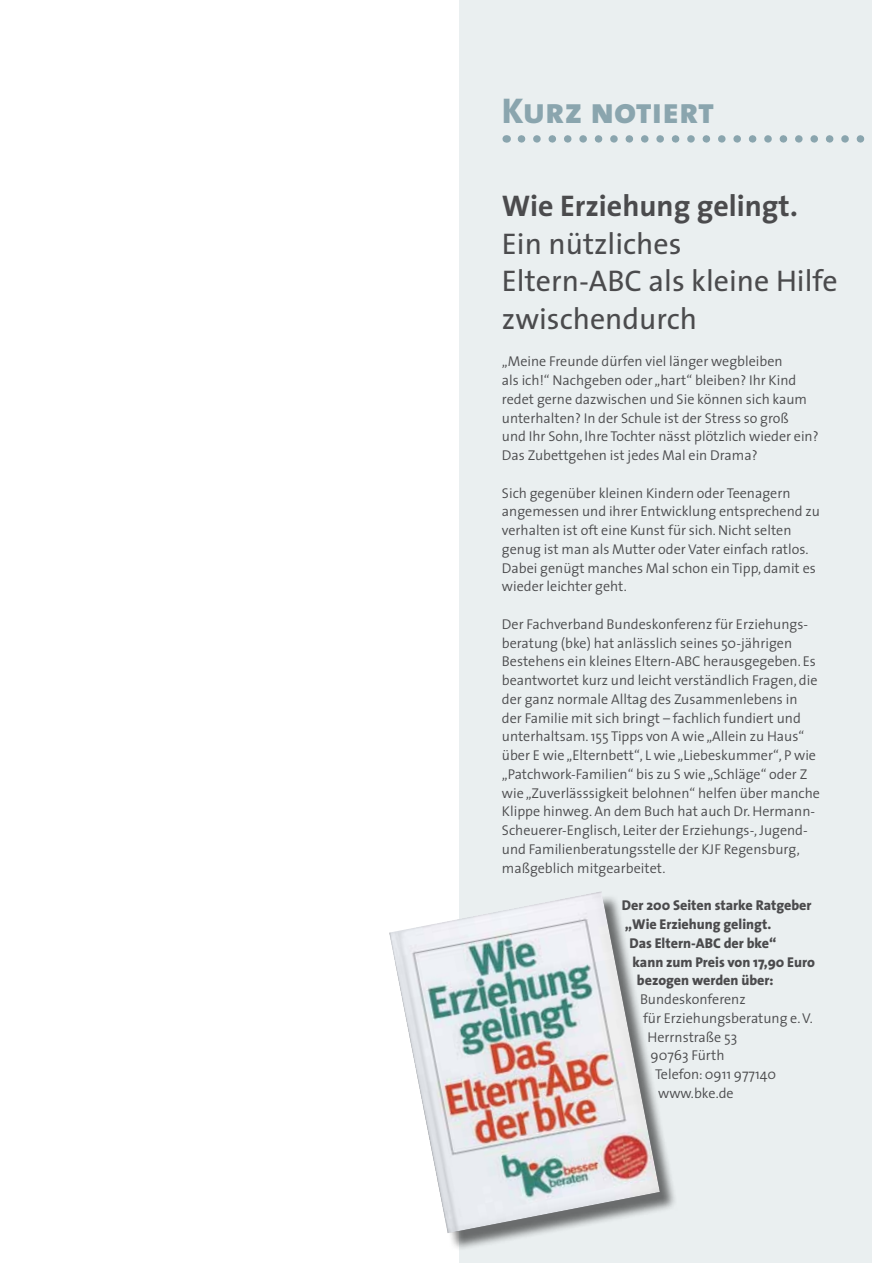
<style>
.page{position:relative;width:872px;height:1263px;background:#fff}
.page>*{position:absolute;margin:0;border:0;box-sizing:border-box;transform-origin:0 0}
.t1{font:36px "The Sans Extra Bold Caps";color:#8aa5ae}
.t2{font:30px/37.5px "The Sans";color:#4b4b4d}
.t3{font:700 30px "The Sans";color:#4b4b4d}
.t4{font:300 14.25px/18.8px "The Sans";color:#4b4b4d}
.t5{font:800 14.25px "The Sans";color:#4b4b4d}
</style>
<div class="page">
<div style="left:459px;top:0;width:413px;height:1263px;background:#eaeff0"></div>
<svg style="left:521px;top:135px;width:344px;height:8px"></svg>
<div style="left:392px;top:894px;width:286px;height:357px;background:#000;opacity:.55"></div>
<img style="left:389px;top:891px;width:271px;height:342px">
<h1 class="t1" style="left:502px;top:80px;width:214px">Kurz notiert</h1>
<h2 class="t3" style="left:502px;top:181px;width:298px">Wie Erziehung gelingt.</h2>
<h2 class="t2" style="left:502px;top:224px;width:337px">Ein nützliches<br>Eltern-ABC als kleine Hilfe zwischendurch</h2>
<p class="t4" style="left:502px;top:352px;width:318px">„Meine Freunde dürfen viel länger wegbleiben<br>als ich!“ Nachgeben oder „hart“ bleiben? Ihr Kind redet gerne dazwischen und Sie können sich kaum unterhalten? In der Schule ist der Stress so groß<br>und Ihr Sohn, Ihre Tochter nässt plötzlich wieder ein?<br>Das Zubettgehen ist jedes Mal ein Drama?</p>
<p class="t4" style="left:502px;top:483px;width:319px">Sich gegenüber kleinen Kindern oder Teenagern angemessen und ihrer Entwicklung entsprechend zu verhalten ist oft eine Kunst für sich. Nicht selten genug ist man als Mutter oder Vater einfach ratlos.<br>Dabei genügt manches Mal schon ein Tipp, damit es wieder leichter geht.</p>
<p class="t4" style="left:502px;top:614px;width:320px">Der Fachverband Bundeskonferenz für Erziehungs&shy;beratung (bke) hat anlässlich seines 50-jährigen Bestehens ein kleines Eltern-ABC herausgegeben. Es beantwortet kurz und leicht verständlich Fragen, die der ganz normale Alltag des Zusammenlebens in der Familie mit sich bringt – fachlich fundiert und unterhaltsam. 155 Tipps von A wie „Allein zu Haus“ über E wie „Elternbett“, L wie „Liebeskummer“, P wie „Patchwork-Familien“ bis zu S wie „Schläge“ oder Z wie „Zuverlässsigkeit belohnen“ helfen über manche Klippe hinweg. An dem Buch hat auch Dr. Hermann-Scheuerer-Englisch, Leiter der Erziehungs-, Jugend&shy;und Familienberatungsstelle der KJF Regensburg, maßgeblich mitgearbeitet.</p>
<p class="t5" style="left:622px;top:893px;width:191px">Der 200 Seiten starke Ratgeber</p>
<p class="t5" style="left:625px;top:912px;width:148px">„Wie Erziehung gelingt.</p>
<p class="t5" style="left:629px;top:931px;width:149px">Das Eltern-ABC der bke“</p>
<p class="t5" style="left:632px;top:950px;width:184px">kann zum Preis von 17,90 Euro</p>
<p class="t5" style="left:637px;top:968px;width:138px">bezogen werden über:</p>
<p class="t4" style="left:640px;top:989px;width:107px">Bundeskonferenz</p>
<p class="t4" style="left:643px;top:1008px;width:171px">für Erziehungsberatung e. V.</p>
<p class="t4" style="left:647px;top:1027px;width:91px">Herrnstraße 53</p>
<p class="t4" style="left:650px;top:1046px;width:75px">90763 Fürth</p>
<p class="t4" style="left:655px;top:1064px;width:123px">Telefon: 0911 977140</p>
<p class="t4" style="left:658px;top:1083px;width:77px">www.bke.de</p>
</div>
